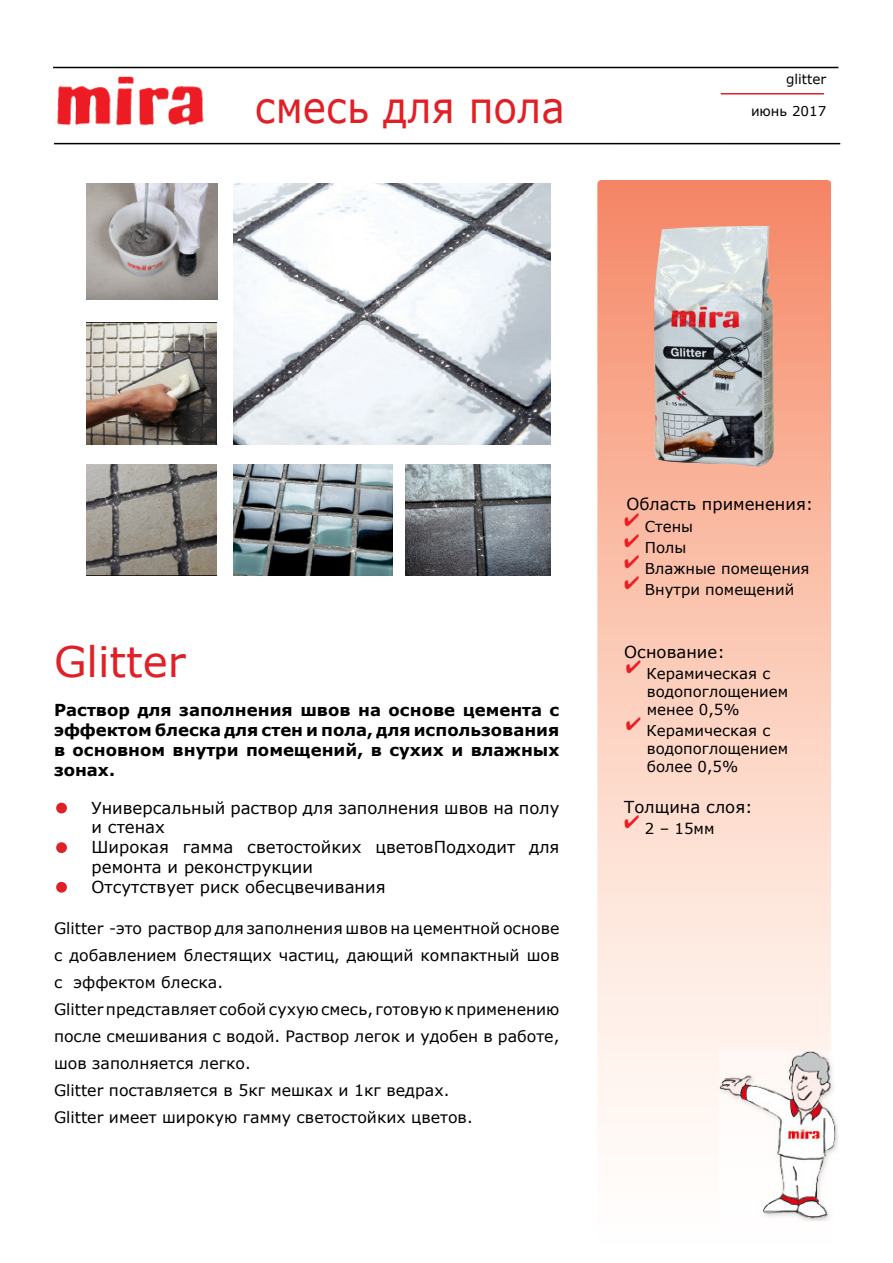
<style>
.page{position:relative;width:893px;height:1263px;background:#fff}
.page>*{position:absolute;margin:0;border:0;box-sizing:border-box;transform-origin:0 0}
.t1{font:42.9px "Verdana";color:#e11f27;scale:.91 1}
.t2{font:42px "Verdana";color:#e11f27}
.t3{font:16.5px/19.8px "Verdana";color:#000}
.t4{font:700 16.5px/19.8px "Verdana";color:#000;text-align:justify}
.t5{font:15.75px/27px "Verdana";color:#000}
.t6{font:15px/18px "Verdana";color:#000}
.t7{font:13.5px "Verdana";color:#000}
</style>
<div class="page">
<svg style="left:597px;top:180px;width:234px;height:1041px"></svg>
<hr style="left:53px;top:67px;width:785px;height:1px;background:#000">
<hr style="left:54px;top:143px;width:786px;height:1px;background:#000">
<hr style="left:720px;top:93px;width:103px;height:2px;background:#e11f27">
<svg style="left:56px;top:803px;width:11px;height:10px"></svg>
<svg style="left:56px;top:842px;width:11px;height:11px"></svg>
<svg style="left:56px;top:882px;width:11px;height:11px"></svg>
<img style="left:719px;top:1050px;width:118px;height:170px">
<img style="left:57px;top:76px;width:147px;height:50px">
<img style="left:86px;top:184px;width:131px;height:116px">
<img style="left:86px;top:323px;width:131px;height:122px">
<img style="left:86px;top:465px;width:131px;height:110px">
<img style="left:406px;top:465px;width:144px;height:110px">
<img style="left:234px;top:465px;width:158px;height:110px">
<img style="left:234px;top:184px;width:316px;height:261px">
<img style="left:653px;top:226px;width:122px;height:240px">
<h1 class="t1" style="left:255px;top:91px;width:342px">смесь для пола</h1>
<p class="t7" style="left:786px;top:74px;width:42px">glitter</p>
<p class="t7" style="left:751px;top:106px;width:77px">июнь 2017</p>
<h2 class="t2" style="left:54px;top:645px;width:133px">Glitter</h2>
<p class="t4" style="left:54px;top:702px;width:507px">Раствор для заполнения швов на основе цемента с эффектом блеска для стен и пола, для использования в основном внутри помещений, в сухих и влажных зонах.</p>
<p class="t3" style="left:91px;top:799px;width:469px">Универсальный раствор для заполнения швов на полу и стенах<br>Широкая гамма светостойких цветовПодходит для ремонта и реконструкции<br>Отсутствует риск обесцвечивания</p>
<p class="t5" style="left:54px;top:916px;width:507px">Glitter -это раствор для заполнения швов на цементной основе с добавлением блестящих частиц, дающий компактный шов с эффектом блеска.<br>Glitter представляет собой сухую смесь, готовую к применению после смешивания с водой. Раствор легок и удобен в работе, шов заполняется легко.<br>Glitter поставляется в 5кг мешках и 1кг ведрах.<br>Glitter имеет широкую гамму светостойких цветов.</p>
<p class="t3" style="left:626px;top:496px;width:188px">Область применения:</p>
<p class="t6" style="left:624px;top:519px;width:70px"><sup>✔</sup> Стены</p>
<p class="t6" style="left:624px;top:540px;width:64px"><sup>✔</sup> Полы</p>
<p class="t6" style="left:624px;top:561px;width:187px"><sup>✔</sup> Влажные помещения</p>
<p class="t6" style="left:624px;top:582px;width:171px"><sup>✔</sup> Внутри помещений</p>
<p class="t3" style="left:624px;top:644px;width:102px">Основание:</p>
<p class="t6" style="left:646px;top:666px;width:143px;text-indent:-21px"><sup>✔</sup> Керамическая с водопоглощением менее 0,5%</p>
<p class="t6" style="left:646px;top:723px;width:143px;text-indent:-21px"><sup>✔</sup> Керамическая с водопоглощением более 0,5%</p>
<p class="t3" style="left:624px;top:799px;width:130px">Толщина слоя:</p>
<p class="t6" style="left:624px;top:821px;width:92px"><sup>✔</sup> 2 – 15мм</p>
</div>
